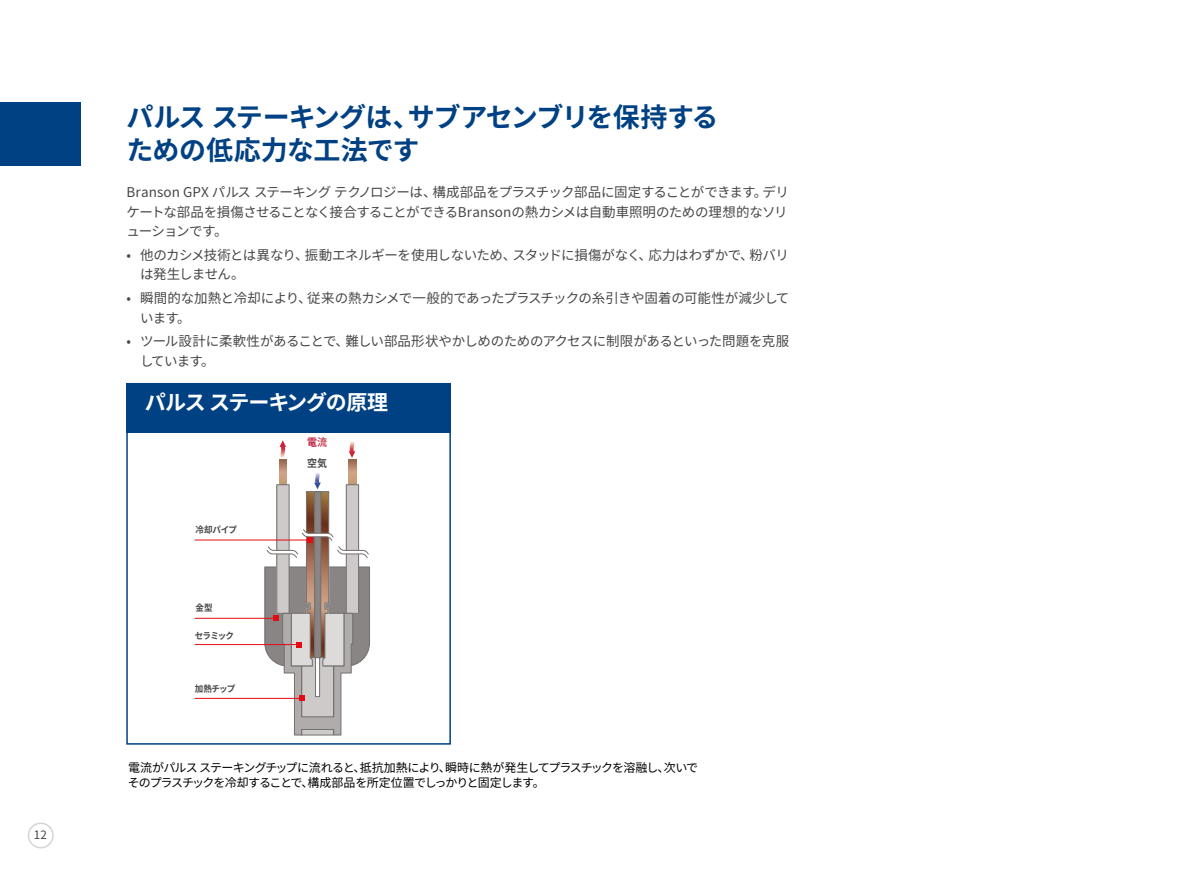
<style>
.page{position:relative;width:1187px;height:893px;background:#fff}
.page>*{position:absolute;margin:0;border:0;box-sizing:border-box;transform-origin:0 0}
.Internal_pages_title_blue{font:700 27px/33.8px "Noto Sans CJ Kjp";letter-spacing:-.03em;color:#004183}
.t1{font:700 21px "Noto Sans CJ Kjp";letter-spacing:-.055em;color:#fff}
.Body_text_9pt__Blue_Pages{font:13.5px/19.5px "Noto Sans CJ Kjp";letter-spacing:-.03em;color:#464747}
.t2{font:12px/14.4px "Noto Sans CJ Kjp";letter-spacing:-.075em;color:#000}
.Page_number_right{font:11.55px "Noto Sans CJ Kjp";color:#464747}
.INTERIOR__Body_10_5pt{font:700 10.5px "Noto Sans CJ Kjp";color:#bf2143;scale:.95 1}
.INTERIOR__Body_10_5pt-2{font:700 10.5px "Noto Sans CJ Kjp";color:#464747;scale:.95 1}
.INTERIOR__Body_10_5pt-3{font:700 9px "Noto Sans CJ Kjp";letter-spacing:-.07em;color:#464747;scale:.95 1}
.s1{color:#c74455}
</style>
<div class="page">
<div style="left:28px;top:822px;width:26px;height:26px;border:2px solid #d3d5d5;border-radius:50%"></div>
<div style="left:126px;top:383px;width:325px;height:362px;border:2px solid #004183"></div>
<div style="left:126px;top:383px;width:325px;height:50px;background:#004183"></div>
<div style="left:0;top:102px;width:80px;height:64px;background:#004183"></div>
<svg style="left:279px;top:460px;width:7px;height:12px"></svg>
<svg style="left:349px;top:460px;width:7px;height:12px"></svg>
<hr style="left:195px;top:698px;width:107px;height:1px;background:#e50b14">
<hr style="left:195px;top:644px;width:104px;height:1px;background:#e50b14">
<hr style="left:195px;top:618px;width:81px;height:1px;background:#e50b14">
<hr style="left:195px;top:540px;width:114px;height:1px;background:#e50b14">
<svg style="left:279px;top:440px;width:7px;height:18px"></svg>
<svg style="left:349px;top:441px;width:6px;height:17px"></svg>
<svg style="left:264px;top:472px;width:106px;height:263px"></svg>
<p class="Page_number_right" style="left:34px;top:828px;width:15px">12</p>
<p class="Internal_pages_title_blue" style="left:126px;top:100px;width:593px">パルスステーキングは、サブアセンブリを保持するための低応力な工法です</p>
<p class="Body_text_9pt__Blue_Pages" style="left:126px;top:183px;width:664px;text-align:justify">Branson GPX パルス ステーキング テクノロジーは、構成部品をプラスチック部品に固定することができます。デリケートな部品を損傷させることなく接合することができるBransonの熱カシメは自動車照明のための理想的なソリューションです。</p>
<p class="Body_text_9pt__Blue_Pages" style="left:140px;top:246px;width:650px;text-indent:-14px">• 他のカシメ技術とは異なり、振動エネルギーを使用しないため、スタッドに損傷がなく、応力はわずかで、粉バリは発生しません。</p>
<p class="Body_text_9pt__Blue_Pages" style="left:140px;top:289px;width:650px;text-indent:-14px">• 瞬間的な加熱と冷却により、従来の熱カシメで一般的であったプラスチックの糸引きや固着の可能性が減少しています。</p>
<p class="Body_text_9pt__Blue_Pages" style="left:140px;top:332px;width:650px;text-indent:-14px">• ツール設計に柔軟性があることで、難しい部品形状やかしめのためのアクセスに制限があるといった問題を克服しています。</p>
<p class="t1" style="left:145px;top:391px;width:245px">パルスステーキングの原理</p>
<p class="INTERIOR__Body_10_5pt-3" style="left:195px;top:525px;width:45px">冷却パイプ</p>
<p class="INTERIOR__Body_10_5pt-3" style="left:195px;top:603px;width:19px">金型</p>
<p class="INTERIOR__Body_10_5pt-3" style="left:195px;top:630px;width:43px">セラミック</p>
<p class="INTERIOR__Body_10_5pt-3" style="left:195px;top:684px;width:44px">加熱チップ</p>
<p class="INTERIOR__Body_10_5pt" style="left:307px;top:436px;width:23px">電<span class="s1">流</span></p>
<p class="INTERIOR__Body_10_5pt-2" style="left:307px;top:457px;width:23px">空気</p>
<p class="t2" style="left:128px;top:761px;width:572px">電流がパルス ステーキングチップに流れると、抵抗加熱により、瞬時に熱が発生してプラスチックを溶融し、次いでそのプラスチックを冷却することで、構成部品を所定位置でしっかりと固定します。</p>
</div>
